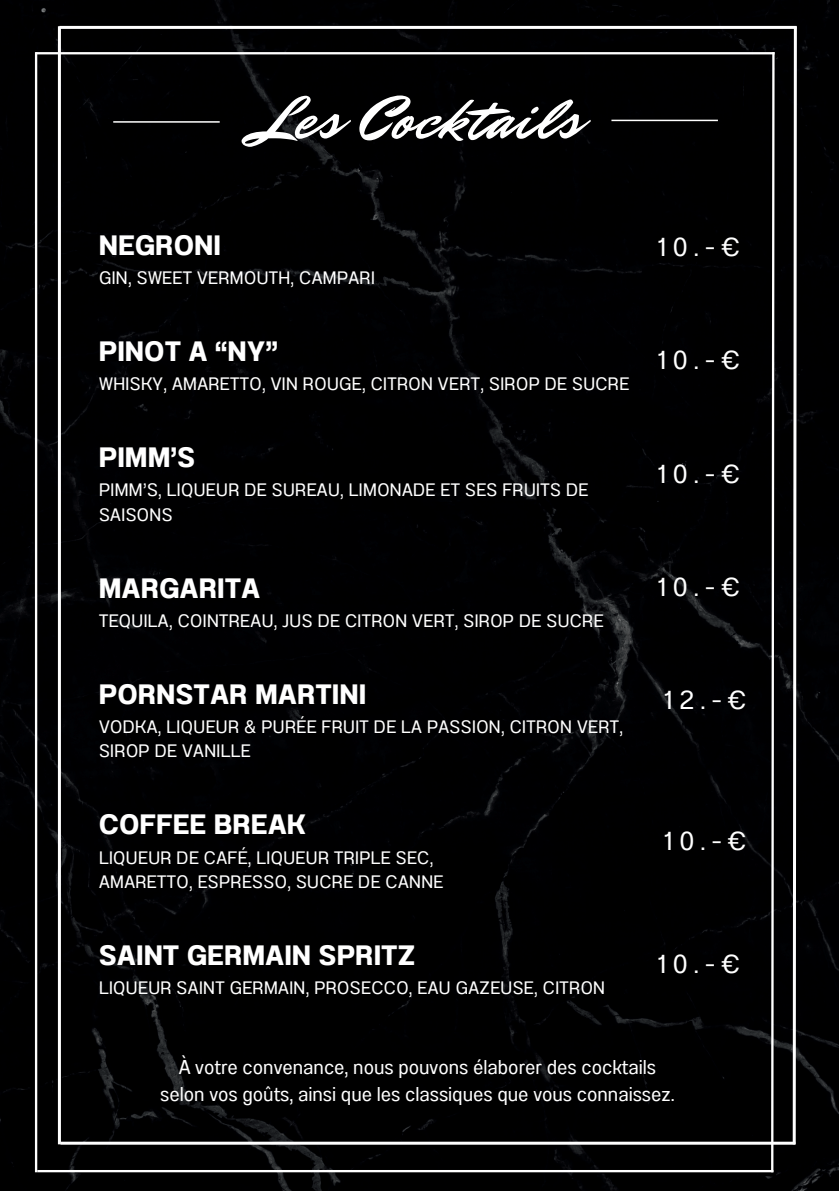
<style>
.page{position:relative;width:839px;height:1191px;background:#fff}
.page>*{position:absolute;margin:0;border:0;box-sizing:border-box;transform-origin:0 0}
.t1{font:62.4px "Mr Dafoe";letter-spacing:.03em;color:#fff}
.t2{font:28px "Anantason Bold Wd 87";letter-spacing:.025em;color:#fff}
.t3{font:26px "Anantason Wd 87";letter-spacing:.23em;color:#fff}
.t4{font:20px/27px "Anantason Wd 87";color:#fff;text-align:center}
.t5{font:18px/24.4px "Anantason Wd 87";letter-spacing:.025em;color:#fff}
</style>
<div class="page">
<div style="left:0;top:0;width:838px;height:1191px;background:#000001"></div>
<hr style="left:37px;top:1170px;width:736px;height:2px;background:#fff">
<hr style="left:35px;top:52px;width:2px;height:1120px;background:#fff">
<svg style="left:769px;top:50px;width:6px;height:1125px"></svg>
<hr style="left:36px;top:52px;width:738px;height:2px;background:#fff">
<hr style="left:61px;top:1142px;width:734px;height:3px;background:#fff">
<hr style="left:58px;top:26px;width:3px;height:1118px;background:#fff">
<svg style="left:791px;top:23px;width:7px;height:1124px"></svg>
<hr style="left:59px;top:26px;width:737px;height:3px;background:#fff">
<hr style="left:113px;top:121px;width:107px;height:2px;background:#fff">
<hr style="left:611px;top:120px;width:106px;height:1px;background:#fff">
<h1 class="t1" style="left:255px;top:76px;width:326px">Les Cocktails</h1>
<h2 class="t2" style="left:99px;top:223px;width:123px">NEGRONI</h2>
<p class="t5" style="left:99px;top:266px;width:277px">GIN, SWEET VERMOUTH, CAMPARI</p>
<h2 class="t2" style="left:99px;top:329px;width:180px">PINOT A “NY”</h2>
<p class="t5" style="left:99px;top:372px;width:531px">WHISKY, AMARETTO, VIN ROUGE, CITRON VERT, SIROP DE SUCRE</p>
<h2 class="t2" style="left:99px;top:435px;width:97px">PIMM’S</h2>
<p class="t5" style="left:99px;top:478px;width:490px">PIMM’S, LIQUEUR DE SUREAU, LIMONADE ET SES FRUITS DE<br>SAISONS</p>
<h2 class="t2" style="left:99px;top:566px;width:163px">MARGARITA</h2>
<p class="t5" style="left:99px;top:609px;width:506px">TEQUILA, COINTREAU, JUS DE CITRON VERT, SIROP DE SUCRE</p>
<h2 class="t2" style="left:99px;top:672px;width:268px">PORNSTAR MARTINI</h2>
<p class="t5" style="left:99px;top:715px;width:525px">VODKA, LIQUEUR &amp; PURÉE FRUIT DE LA PASSION, CITRON VERT,<br>SIROP DE VANILLE</p>
<h2 class="t2" style="left:99px;top:802px;width:208px">COFFEE BREAK</h2>
<p class="t5" style="left:99px;top:845px;width:346px">LIQUEUR DE CAFÉ, LIQUEUR TRIPLE SEC,<br>AMARETTO, ESPRESSO, SUCRE DE CANNE</p>
<h2 class="t2" style="left:99px;top:933px;width:317px">SAINT GERMAIN SPRITZ</h2>
<p class="t5" style="left:99px;top:976px;width:507px">LIQUEUR SAINT GERMAIN, PROSECCO, EAU GAZEUSE, CITRON</p>
<h3 class="t3" style="left:658px;top:226px;width:84px">10.-€</h3>
<h3 class="t3" style="left:658px;top:339px;width:84px">10.-€</h3>
<h3 class="t3" style="left:658px;top:453px;width:84px">10.-€</h3>
<h3 class="t3" style="left:658px;top:566px;width:84px">10.-€</h3>
<h3 class="t3" style="left:664px;top:679px;width:84px">12.-€</h3>
<h3 class="t3" style="left:664px;top:820px;width:84px">10.-€</h3>
<h3 class="t3" style="left:658px;top:943px;width:84px">10.-€</h3>
<p class="t4" style="left:160px;top:1054px;width:516px">À votre convenance, nous pouvons élaborer des cocktails selon vos goûts, ainsi que les classiques que vous connaissez.</p>
</div>
